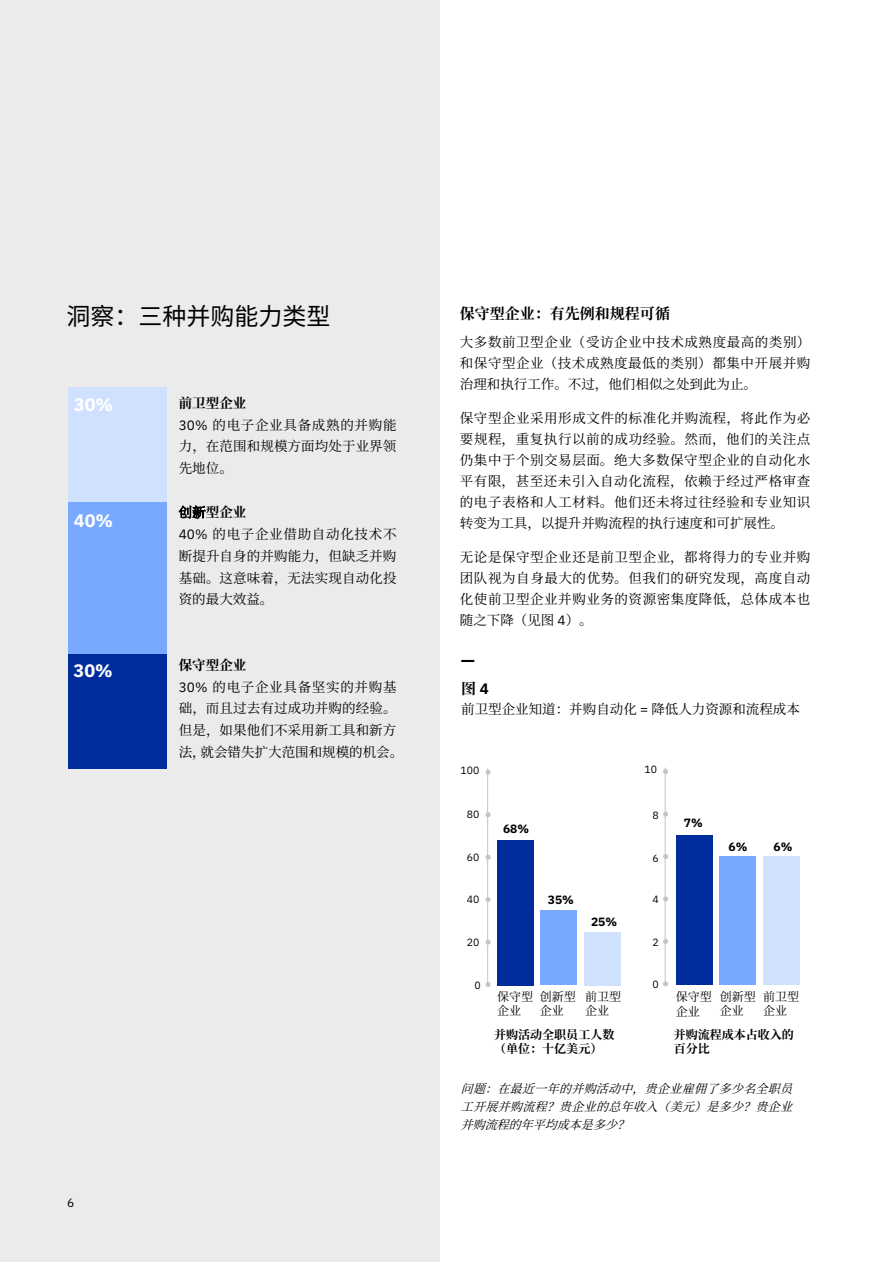
<style>
.page{position:relative;width:893px;height:1262px;background:#fff}
.page>*{position:absolute;margin:0;border:0;box-sizing:border-box;transform-origin:0 0}
.t1{font:24px "Noto Sans CJ Ksc";color:#000}
.t2{font:700 18px "IBM Plex Sans";color:#fff}
.t3{font:700 15px "Noto Serif CJ Ksc";color:#000}
.t4{font:13.5px/21.8px "Noto Serif CJ Ksc";letter-spacing:.01em;color:#000}
.t5{font:italic 12px/18px "Noto Serif CJ Ksc";color:#000;text-align:justify}
.t6{font:700 12px/14.4px "Noto Serif CJ Ksc";color:#000}
.t7{font:12px/14.4px "Noto Serif CJ Ksc";color:#000}
.t8{font:700 12px "IBM Plex Sans";color:#000}
.t9{font:12px "IBM Plex Sans";color:#000}
.t10{font:10.5px "IBM Plex Sans";color:#000}
.s1{font-weight:700}
.s2{font-family:"IBM Plex Sans"}
.s3{font-family:"Adobe Song Std";font-weight:300}
</style>
<div class="page">
<svg style="left:461px;top:660px;width:13px;height:2px"></svg>
<div style="left:0;top:0;width:439px;height:1262px;background:#ebebeb"></div>
<div style="left:68px;top:387px;width:98px;height:115px;background:#d0e1ff"></div>
<div style="left:68px;top:502px;width:98px;height:152px;background:#78a9ff"></div>
<div style="left:497px;top:839px;width:37px;height:146px;background:#002c9c"></div>
<div style="left:540px;top:910px;width:37px;height:75px;background:#78a9ff"></div>
<div style="left:584px;top:931px;width:36px;height:54px;background:#d0e1ff"></div>
<div style="left:676px;top:834px;width:36px;height:150px;background:#002c9c"></div>
<div style="left:719px;top:856px;width:37px;height:128px;background:#78a9ff"></div>
<div style="left:762px;top:856px;width:37px;height:128px;background:#d0e1ff"></div>
<hr style="left:487px;top:768px;width:1px;height:216px;background:#c5c5c5">
<svg style="left:485px;top:769px;width:5px;height:5px"></svg>
<svg style="left:485px;top:812px;width:5px;height:5px"></svg>
<svg style="left:485px;top:854px;width:5px;height:5px"></svg>
<svg style="left:485px;top:897px;width:5px;height:5px"></svg>
<svg style="left:485px;top:939px;width:5px;height:5px"></svg>
<svg style="left:485px;top:982px;width:5px;height:5px"></svg>
<svg style="left:663px;top:769px;width:5px;height:5px"></svg>
<svg style="left:663px;top:811px;width:5px;height:5px"></svg>
<svg style="left:663px;top:854px;width:5px;height:5px"></svg>
<svg style="left:663px;top:896px;width:5px;height:5px"></svg>
<svg style="left:663px;top:938px;width:5px;height:6px"></svg>
<svg style="left:663px;top:981px;width:5px;height:5px"></svg>
<hr style="left:664px;top:767px;width:1px;height:216px;background:#c5c5c5">
<div style="left:68px;top:654px;width:98px;height:114px;background:#002c9c"></div>
<h1 class="t1" style="left:66px;top:303px;width:265px">洞察：三种并购能力类型</h1>
<h2 class="t2" style="left:74px;top:390px;width:41px">30%</h2>
<h2 class="t2" style="left:74px;top:506px;width:41px">40%</h2>
<h2 class="t2" style="left:74px;top:656px;width:41px">30%</h2>
<p class="t4" style="left:179px;top:392px;width:219px"><span class="s1">前卫型企业<br></span><span class="s2">30%</span> 的电子企业具备成熟的并购能力，在范围和规模方面均处于业界领先地位。</p>
<p class="t4" style="left:179px;top:502px;width:219px"><span class="s3">创新</span><span class="s1">型企业<br></span><span class="s2">40%</span> 的电子企业借助自动化技术不断提升自身的并购能力，但缺乏并购基础。这意味着，无法实现自动化投资的最大效益。</p>
<p class="t4" style="left:179px;top:654px;width:226px"><span class="s1">保守型企业<br></span><span class="s2">30%</span> 的电子企业具备坚实的并购基础，而且过去有过成功并购的经验。但是，如果他们不采用新工具和新方法，就会错失扩大范围和规模的机会。</p>
<p class="t9" style="left:67px;top:1193px;width:9px">6</p>
<p class="t3" style="left:460px;top:305px;width:211px">保守型企业：有先例和规程可循</p>
<p class="t4" style="left:460px;top:332px;width:352px;line-height:21px;text-align:justify">大多数前卫型企业（受访企业中技术成熟度最高的类别）和保守型企业（技术成熟度最低的类别）都集中开展并购治理和执行工作。不过，他们相似之处到此为止。</p>
<p class="t4" style="left:460px;top:408px;width:352px;line-height:21px;text-align:justify">保守型企业采用形成文件的标准化并购流程，将此作为必要规程，重复执行以前的成功经验。然而，他们的关注点仍集中于个别交易层面。绝大多数保守型企业的自动化水平有限，甚至还未引入自动化流程，依赖于经过严格审查的电子表格和人工材料。他们还未将过往经验和专业知识转变为工具，以提升并购流程的执行速度和可扩展性。</p>
<p class="t4" style="left:460px;top:547px;width:352px;line-height:21px;text-align:justify">无论是保守型企业还是前卫型企业，都将得力的专业并购团队视为自身最大的优势。但我们的研究发现，高度自动化使前卫型企业并购业务的资源密集度降低，总体成本也随之下降（见图 <span class="s2">4</span>）。</p>
<p class="t3" style="left:461px;top:680px;width:29px">图 <span class="s2">4</span></p>
<p class="t4" style="left:461px;top:698px;width:340px">前卫型企业知道：并购自动化 <span class="s2">=</span> 降低人力资源和流程成本</p>
<p class="t10" style="left:644px;top:761px;width:14px">10</p>
<p class="t10" style="left:652px;top:807px;width:8px">8</p>
<p class="t10" style="left:652px;top:850px;width:8px">6</p>
<p class="t10" style="left:652px;top:891px;width:8px">4</p>
<p class="t10" style="left:652px;top:934px;width:8px">2</p>
<p class="t10" style="left:460px;top:762px;width:20px">100</p>
<p class="t10" style="left:467px;top:806px;width:14px">80</p>
<p class="t10" style="left:467px;top:849px;width:14px">60</p>
<p class="t10" style="left:467px;top:891px;width:14px">40</p>
<p class="t10" style="left:467px;top:934px;width:14px">20</p>
<p class="t10" style="left:474px;top:977px;width:8px">0</p>
<p class="t10" style="left:652px;top:976px;width:8px">0</p>
<p class="t8" style="left:683px;top:813px;width:20px">7%</p>
<p class="t8" style="left:503px;top:819px;width:28px">68%</p>
<p class="t8" style="left:728px;top:837px;width:20px">6%</p>
<p class="t8" style="left:773px;top:837px;width:20px">6%</p>
<p class="t8" style="left:548px;top:889px;width:28px">35%</p>
<p class="t8" style="left:591px;top:912px;width:28px">25%</p>
<p class="t7" style="left:720px;top:989px;width:37px">创新型企业</p>
<p class="t6" style="left:673px;top:1027px;width:121px">并购流程成本占收入的百分比</p>
<p class="t5" style="left:461px;top:1079px;width:342px">问题：在最近一年的并购活动中，贵企业雇佣了多少名全职员工开展并购流程？贵企业的总年收入（美元）是多少？贵企业并购流程的年平均成本是多少？</p>
<p class="t7" style="left:539px;top:989px;width:37px">创新型企业</p>
<p class="t7" style="left:497px;top:989px;width:37px">保守型企业</p>
<p class="t7" style="left:763px;top:989px;width:37px">前卫型企业</p>
<p class="t7" style="left:585px;top:989px;width:37px">前卫型企业</p>
<p class="t7" style="left:676px;top:990px;width:37px">保守型企业</p>
<p class="t6" style="left:494px;top:1027px;width:121px">并购活动全职员工人数（单位：十亿美元）</p>
</div>
